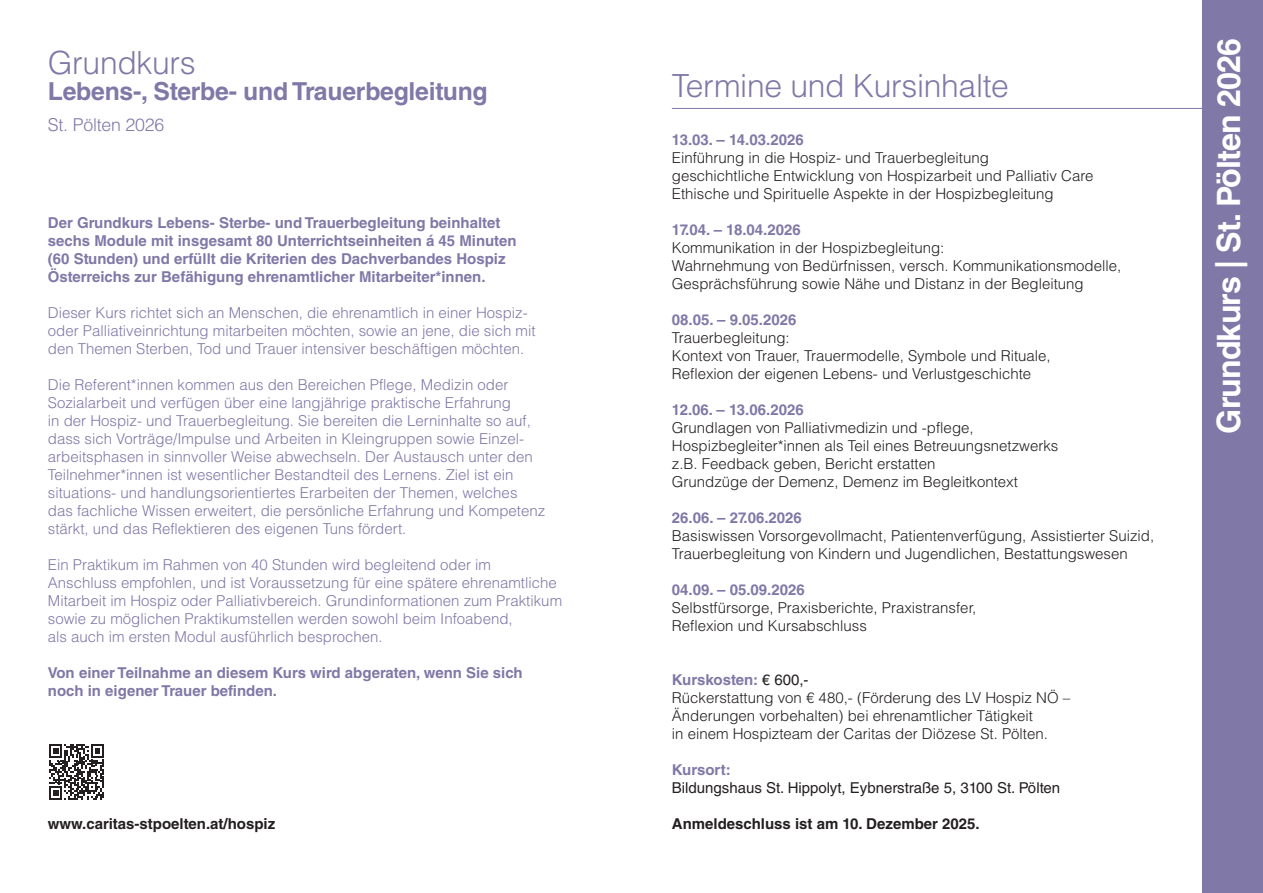
<style>
.page{position:relative;width:1263px;height:893px;background:#fff}
.page>*{position:absolute;margin:0;border:0;box-sizing:border-box;transform-origin:0 0}
.t1{font:700 32.25px "Helvetica LT Std";letter-spacing:-.025em;color:#fff}
.t2{font:300 31.8px "Helvetica LT Std";letter-spacing:-.01em;color:#8078a7}
.t3{font:700 24.75px "Helvetica LT Std";letter-spacing:-.01em;color:#8078a7}
.t4{font:300 17.7px "Helvetica LT Std";letter-spacing:-.01em;color:#8078a7}
.t5{font:300 15px/18px "Helvetica LT Std";color:#8078a7}
.t6{font:300 15px/18px "Helvetica LT Std";color:#231f20}
.t7{font:700 15px/18px "Helvetica LT Std";color:#8078a7}
.t8{font:700 15px "Helvetica LT Std";color:#231f20}
.t9{font:15px "Helvetica LT Std";color:#231f20}
.s1{font-weight:700;color:#8078a7}
.s2{font-weight:400}
</style>
<div class="page">
<hr style="left:672px;top:108px;width:533px;height:1px;background:#8078a7">
<svg style="left:49px;top:744px;width:55px;height:55px"></svg>
<div style="left:1202px;top:0;width:61px;height:893px;background:#8078a7"></div>
<h2 class="t2" style="left:48px;top:43px;width:149px">Grundkurs</h2>
<h3 class="t3" style="left:48px;top:77px;width:441px">Lebens-, Sterbe- und Trauerbegleitung</h3>
<p class="t4" style="left:48px;top:113px;width:118px">St. Pölten 2026</p>
<p class="t7" style="left:48px;top:213px;width:470px">Der Grundkurs Lebens- Sterbe- und Trauerbegleitung beinhaltet sechs Module mit insgesamt 80 Unterrichtseinheiten á 45 Minuten (60 Stunden) und erfüllt die Kriterien des Dachverbandes Hospiz Österreichs zur Befähigung ehrenamtlicher Mitarbeiter*innen.</p>
<p class="t5" style="left:48px;top:303px;width:489px">Dieser Kurs richtet sich an Menschen, die ehrenamtlich in einer Hospiz&shy;oder Palliativeinrichtung mitarbeiten möchten, sowie an jene, die sich mit den Themen Sterben, Tod und Trauer intensiver beschäftigen möchten.</p>
<p class="t5" style="left:48px;top:375px;width:499px">Die Referent*innen kommen aus den Bereichen Pflege, Medizin oder Sozialarbeit und verfügen über eine langjährige praktische Erfahrung<br>in der Hospiz- und Trauerbegleitung. Sie bereiten die Lerninhalte so auf, dass sich Vorträge/Impulse und Arbeiten in Kleingruppen sowie Einzel&shy;arbeitsphasen in sinnvoller Weise abwechseln. Der Austausch unter den Teilnehmer*innen ist wesentlicher Bestandteil des Lernens. Ziel ist ein situations- und handlungsorientiertes Erarbeiten der Themen, welches das fachliche Wissen erweitert, die persönliche Erfahrung und Kompetenz stärkt, und das Reflektieren des eigenen Tuns fördert.</p>
<p class="t5" style="left:48px;top:555px;width:516px">Ein Praktikum im Rahmen von 40 Stunden wird begleitend oder im Anschluss empfohlen, und ist Voraussetzung für eine spätere ehrenamtliche Mitarbeit im Hospiz oder Palliativbereich. Grundinformationen zum Praktikum sowie zu möglichen Praktikumstellen werden sowohl beim Infoabend,<br>als auch im ersten Modul ausführlich besprochen.</p>
<p class="t7" style="left:48px;top:663px;width:476px">Von einer Teilnahme an diesem Kurs wird abgeraten, wenn Sie sich noch in eigener Trauer befinden.</p>
<p class="t8" style="left:48px;top:814px;width:229px">www.caritas-stpoelten.at/hospiz</p>
<h2 class="t2" style="left:672px;top:66px;width:339px">Termine und Kursinhalte</h2>
<p class="t7" style="left:672px;top:131px;width:133px">13.03. – 14.03.2026</p>
<p class="t6" style="left:672px;top:149px;width:423px">Einführung in die Hospiz- und Trauerbegleitung<br>geschichtliche Entwicklung von Hospizarbeit und Palliativ Care<br>Ethische und Spirituelle Aspekte in der Hospizbegleitung</p>
<p class="t7" style="left:672px;top:221px;width:130px">17.04. – 18.04.2026</p>
<p class="t6" style="left:672px;top:239px;width:451px">Kommunikation in der Hospizbegleitung:<br>Wahrnehmung von Bedürfnissen, versch. Kommunikationsmodelle,<br>Gesprächsführung sowie Nähe und Distanz in der Begleitung</p>
<p class="t7" style="left:672px;top:311px;width:126px">08.05. – 9.05.2026</p>
<p class="t6" style="left:672px;top:329px;width:380px">Trauerbegleitung:<br>Kontext von Trauer, Trauermodelle, Symbole und Rituale,<br>Reflexion der eigenen Lebens- und Verlustgeschichte</p>
<p class="t7" style="left:672px;top:401px;width:133px">12.06. – 13.06.2026</p>
<p class="t6" style="left:672px;top:419px;width:388px">Grundlagen von Palliativmedizin und -pflege, Hospizbegleiter*innen als Teil eines Betreuungsnetzwerks z.B. Feedback geben, Bericht erstatten<br>Grundzüge der Demenz, Demenz im Begleitkontext</p>
<p class="t7" style="left:672px;top:509px;width:131px">26.06. – 27.06.2026</p>
<p class="t6" style="left:672px;top:527px;width:484px">Basiswissen Vorsorgevollmacht, Patientenverfügung, Assistierter Suizid,<br>Trauerbegleitung von Kindern und Jugendlichen, Bestattungswesen</p>
<p class="t7" style="left:672px;top:581px;width:134px">04.09. – 05.09.2026</p>
<p class="t6" style="left:672px;top:599px;width:306px">Selbstfürsorge, Praxisberichte, Praxistransfer,<br>Reflexion und Kursabschluss</p>
<p class="t6" style="left:672px;top:671px;width:400px"><span class="s1">Kurskosten:</span> <span class="s2">€ 600,-<br></span>Rückerstattung von € 480,- (Förderung des LV Hospiz NÖ – Änderungen vorbehalten) bei ehrenamtlicher Tätigkeit<br>in einem Hospizteam der Caritas der Diözese St. Pölten.</p>
<p class="t7" style="left:672px;top:761px;width:60px">Kursort:</p>
<p class="t9" style="left:672px;top:779px;width:390px">Bildungshaus St. Hippolyt, Eybnerstraße 5, 3100 St. Pölten</p>
<p class="t8" style="left:672px;top:815px;width:309px">Anmeldeschluss ist am 10. Dezember 2025.</p>
<h1 class="t1" style="left:1209px;top:434px;width:397px;rotate:-90deg">Grundkurs | St. Pölten 2026</h1>
</div>
